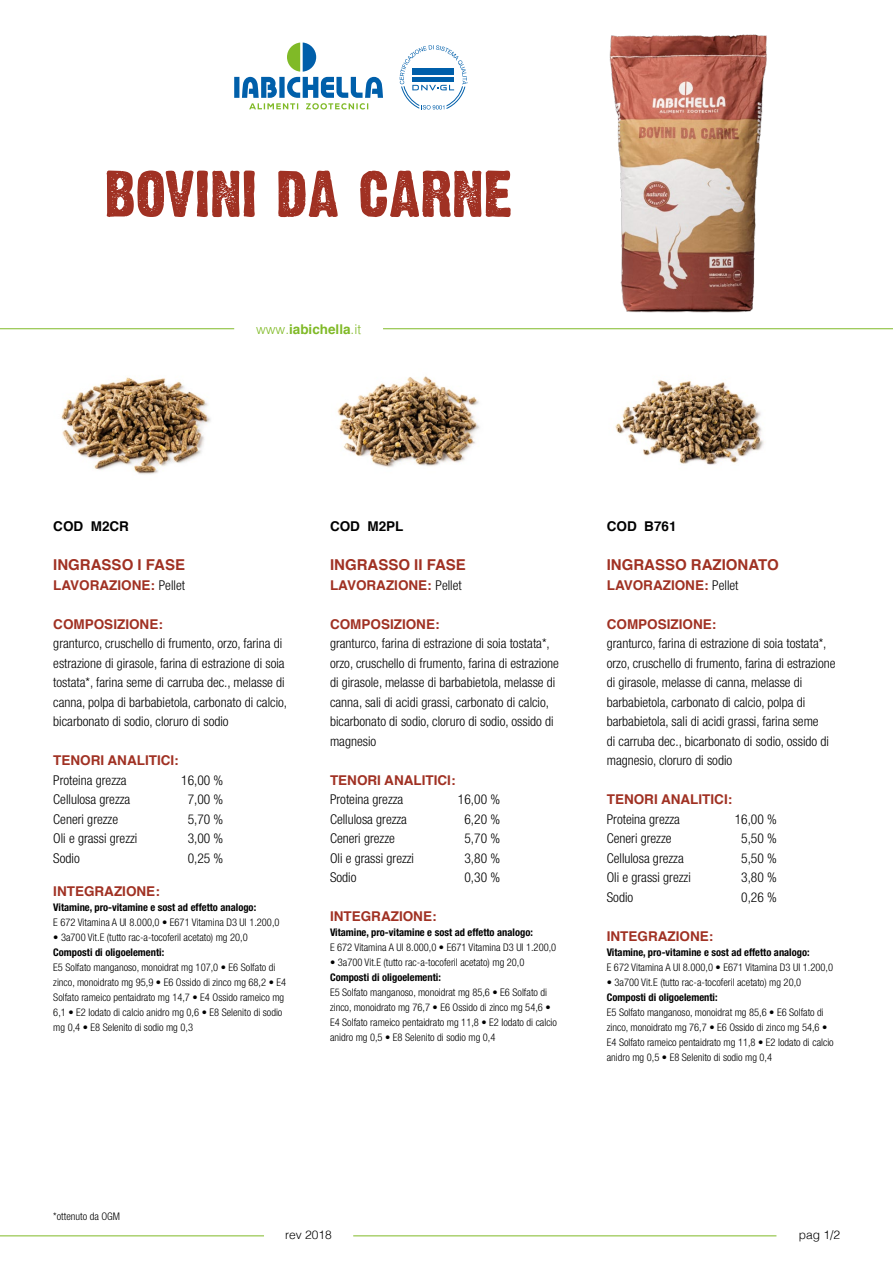
<style>
.page{position:relative;width:893px;height:1263px;background:#fff}
.page>*{position:absolute;margin:0;border:0;box-sizing:border-box;transform-origin:0 0}
.t1{font:700 15px "Helvetica";color:#a03123}
.t2{font:300 condensed 13.5px/19.5px "Helvetica Neue LT Pro";color:#000}
.t3{font:700 13.5px "Helvetica";color:#a03123}
.t4{font:700 13.5px "Helvetica";color:#000}
.t5{font:700 13.5px "Helvetica";color:#80ba27}
.t6{font:300 12px "Helvetica";color:#000}
.t7{font:300 condensed 10.5px/15px "Helvetica Neue LT Pro";color:#000}
.t8{font:700 condensed 10.5px "Helvetica Neue LT Pro";color:#000}
.s1{font-weight:300}
.s2{font-family:"Helvetica Neue LT Pro";font-weight:300;font-stretch:condensed;color:#000}
</style>
<div class="page">
<svg style="left:107px;top:171px;width:404px;height:46px"></svg>
<svg style="left:234px;top:43px;width:149px;height:66px"></svg>
<svg style="left:400px;top:45px;width:68px;height:64px"></svg>
<hr style="left:0;top:328px;width:234px;height:1px;background:#80ba27">
<img style="left:609px;top:34px;width:158px;height:279px">
<hr style="left:353px;top:1235px;width:423px;height:1px;background:#80ba27">
<hr style="left:0;top:1235px;width:264px;height:1px;background:#80ba27">
<hr style="left:383px;top:328px;width:510px;height:1px;background:#80ba27">
<img style="left:337px;top:376px;width:143px;height:92px">
<img style="left:615px;top:380px;width:149px;height:85px">
<img style="left:61px;top:377px;width:150px;height:98px">
<p class="t5" style="left:256px;top:318px;width:107px"><span class="s1">www.</span>iabichella<span class="s1">.it</span></p>
<p class="t4" style="left:53px;top:515px;width:77px">COD M2CR</p>
<p class="t1" style="left:53px;top:553px;width:133px">INGRASSO I FASE</p>
<p class="t3" style="left:53px;top:574px;width:133px">LAVORAZIONE: <span class="s2">Pellet</span></p>
<p class="t3" style="left:53px;top:613px;width:111px">COMPOSIZIONE:</p>
<p class="t2" style="left:53px;top:633px;width:235px">granturco, cruschello di frumento, orzo, farina di estrazione di girasole, farina di estrazione di soia tostata*, farina seme di carruba dec., melasse di canna, polpa di barbabietola, carbonato di calcio, bicarbonato di sodio, cloruro di sodio</p>
<p class="t3" style="left:53px;top:749px;width:127px">TENORI ANALITICI:</p>
<p class="t2" style="left:53px;top:770px;width:75px">Proteina grezza</p>
<p class="t2" style="left:181px;top:770px;width:44px">16,00 %</p>
<p class="t2" style="left:53px;top:789px;width:79px">Cellulosa grezza</p>
<p class="t2" style="left:188px;top:789px;width:37px">7,00 %</p>
<p class="t2" style="left:53px;top:809px;width:66px">Ceneri grezze</p>
<p class="t2" style="left:188px;top:809px;width:37px">5,70 %</p>
<p class="t2" style="left:53px;top:828px;width:86px">Oli e grassi grezzi</p>
<p class="t2" style="left:188px;top:828px;width:37px">3,00 %</p>
<p class="t2" style="left:53px;top:848px;width:28px">Sodio</p>
<p class="t2" style="left:188px;top:848px;width:37px">0,25 %</p>
<p class="t3" style="left:53px;top:880px;width:108px">INTEGRAZIONE:</p>
<p class="t8" style="left:53px;top:900px;width:204px">Vitamine, pro-vitamine e sost ad effetto analogo:</p>
<p class="t7" style="left:53px;top:914px;width:228px">E 672 Vitamina A UI 8.000,0 • E671 Vitamina D3 UI 1.200,0</p>
<p class="t7" style="left:53px;top:929px;width:196px">• 3a700 Vit.E (tutto rac-a-tocoferil acetato) mg 20,0</p>
<p class="t8" style="left:53px;top:945px;width:112px">Composti di oligoelementi:</p>
<p class="t7" style="left:53px;top:959px;width:234px">E5 Solfato manganoso, monoidrat mg 107,0 • E6 Solfato di zinco, monoidrato mg 95,9 • E6 Ossido di zinco mg 68,2 • E4<br>Solfato rameico pentaidrato mg 14,7 • E4 Ossido rameico mg 6,1 • E2 Iodato di calcio anidro mg 0,6 • E8 Selenito di sodio mg 0,4 • E8 Selenito di sodio mg 0,3</p>
<p class="t4" style="left:330px;top:515px;width:75px">COD M2PL</p>
<p class="t1" style="left:330px;top:553px;width:137px">INGRASSO II FASE</p>
<p class="t3" style="left:330px;top:574px;width:133px">LAVORAZIONE: <span class="s2">Pellet</span></p>
<p class="t3" style="left:330px;top:613px;width:111px">COMPOSIZIONE:</p>
<p class="t2" style="left:330px;top:633px;width:230px">granturco, farina di estrazione di soia tostata*, orzo, cruschello di frumento, farina di estrazione di girasole, melasse di barbabietola, melasse di canna, sali di acidi grassi, carbonato di calcio, bicarbonato di sodio, cloruro di sodio, ossido di magnesio</p>
<p class="t3" style="left:330px;top:769px;width:127px">TENORI ANALITICI:</p>
<p class="t2" style="left:330px;top:789px;width:75px">Proteina grezza</p>
<p class="t2" style="left:458px;top:789px;width:44px">16,00 %</p>
<p class="t2" style="left:330px;top:809px;width:79px">Cellulosa grezza</p>
<p class="t2" style="left:464px;top:809px;width:37px">6,20 %</p>
<p class="t2" style="left:330px;top:828px;width:66px">Ceneri grezze</p>
<p class="t2" style="left:464px;top:828px;width:37px">5,70 %</p>
<p class="t2" style="left:330px;top:848px;width:86px">Oli e grassi grezzi</p>
<p class="t2" style="left:464px;top:848px;width:37px">3,80 %</p>
<p class="t2" style="left:330px;top:867px;width:28px">Sodio</p>
<p class="t2" style="left:464px;top:867px;width:37px">0,30 %</p>
<p class="t3" style="left:330px;top:905px;width:108px">INTEGRAZIONE:</p>
<p class="t8" style="left:330px;top:926px;width:204px">Vitamine, pro-vitamine e sost ad effetto analogo:</p>
<p class="t7" style="left:330px;top:940px;width:228px">E 672 Vitamina A UI 8.000,0 • E671 Vitamina D3 UI 1.200,0</p>
<p class="t7" style="left:330px;top:955px;width:196px">• 3a700 Vit.E (tutto rac-a-tocoferil acetato) mg 20,0</p>
<p class="t8" style="left:330px;top:971px;width:112px">Composti di oligoelementi:</p>
<p class="t7" style="left:330px;top:985px;width:228px">E5 Solfato manganoso, monoidrat mg 85,6 • E6 Solfato di zinco, monoidrato mg 76,7 • E6 Ossido di zinco mg 54,6 • E4 Solfato rameico pentaidrato mg 11,8 • E2 Iodato di calcio anidro mg 0,5 • E8 Selenito di sodio mg 0,4</p>
<p class="t4" style="left:607px;top:515px;width:71px">COD B761</p>
<p class="t1" style="left:607px;top:553px;width:173px">INGRASSO RAZIONATO</p>
<p class="t3" style="left:607px;top:574px;width:133px">LAVORAZIONE: <span class="s2">Pellet</span></p>
<p class="t3" style="left:607px;top:613px;width:111px">COMPOSIZIONE:</p>
<p class="t2" style="left:607px;top:633px;width:230px">granturco, farina di estrazione di soia tostata*, orzo, cruschello di frumento, farina di estrazione di girasole, melasse di canna, melasse di barbabietola, carbonato di calcio, polpa di barbabietola, sali di acidi grassi, farina seme<br>di carruba dec., bicarbonato di sodio, ossido di magnesio, cloruro di sodio</p>
<p class="t3" style="left:607px;top:788px;width:127px">TENORI ANALITICI:</p>
<p class="t2" style="left:607px;top:809px;width:75px">Proteina grezza</p>
<p class="t2" style="left:735px;top:809px;width:44px">16,00 %</p>
<p class="t2" style="left:607px;top:828px;width:66px">Ceneri grezze</p>
<p class="t2" style="left:741px;top:828px;width:37px">5,50 %</p>
<p class="t2" style="left:607px;top:848px;width:79px">Cellulosa grezza</p>
<p class="t2" style="left:741px;top:848px;width:37px">5,50 %</p>
<p class="t2" style="left:607px;top:867px;width:86px">Oli e grassi grezzi</p>
<p class="t2" style="left:741px;top:867px;width:37px">3,80 %</p>
<p class="t2" style="left:607px;top:887px;width:28px">Sodio</p>
<p class="t2" style="left:741px;top:887px;width:37px">0,26 %</p>
<p class="t3" style="left:607px;top:925px;width:108px">INTEGRAZIONE:</p>
<p class="t8" style="left:607px;top:945px;width:204px">Vitamine, pro-vitamine e sost ad effetto analogo:</p>
<p class="t7" style="left:607px;top:959px;width:228px">E 672 Vitamina A UI 8.000,0 • E671 Vitamina D3 UI 1.200,0</p>
<p class="t7" style="left:607px;top:974px;width:196px">• 3a700 Vit.E (tutto rac-a-tocoferil acetato) mg 20,0</p>
<p class="t8" style="left:607px;top:990px;width:112px">Composti di oligoelementi:</p>
<p class="t7" style="left:607px;top:1004px;width:228px">E5 Solfato manganoso, monoidrat mg 85,6 • E6 Solfato di zinco, monoidrato mg 76,7 • E6 Ossido di zinco mg 54,6 • E4 Solfato rameico pentaidrato mg 11,8 • E2 Iodato di calcio anidro mg 0,5 • E8 Selenito di sodio mg 0,4</p>
<p class="t7" style="left:53px;top:1209px;width:68px">*ottenuto da OGM</p>
<p class="t6" style="left:285px;top:1225px;width:48px">rev 2018</p>
<p class="t6" style="left:799px;top:1225px;width:43px">pag 1/2</p>
</div>
